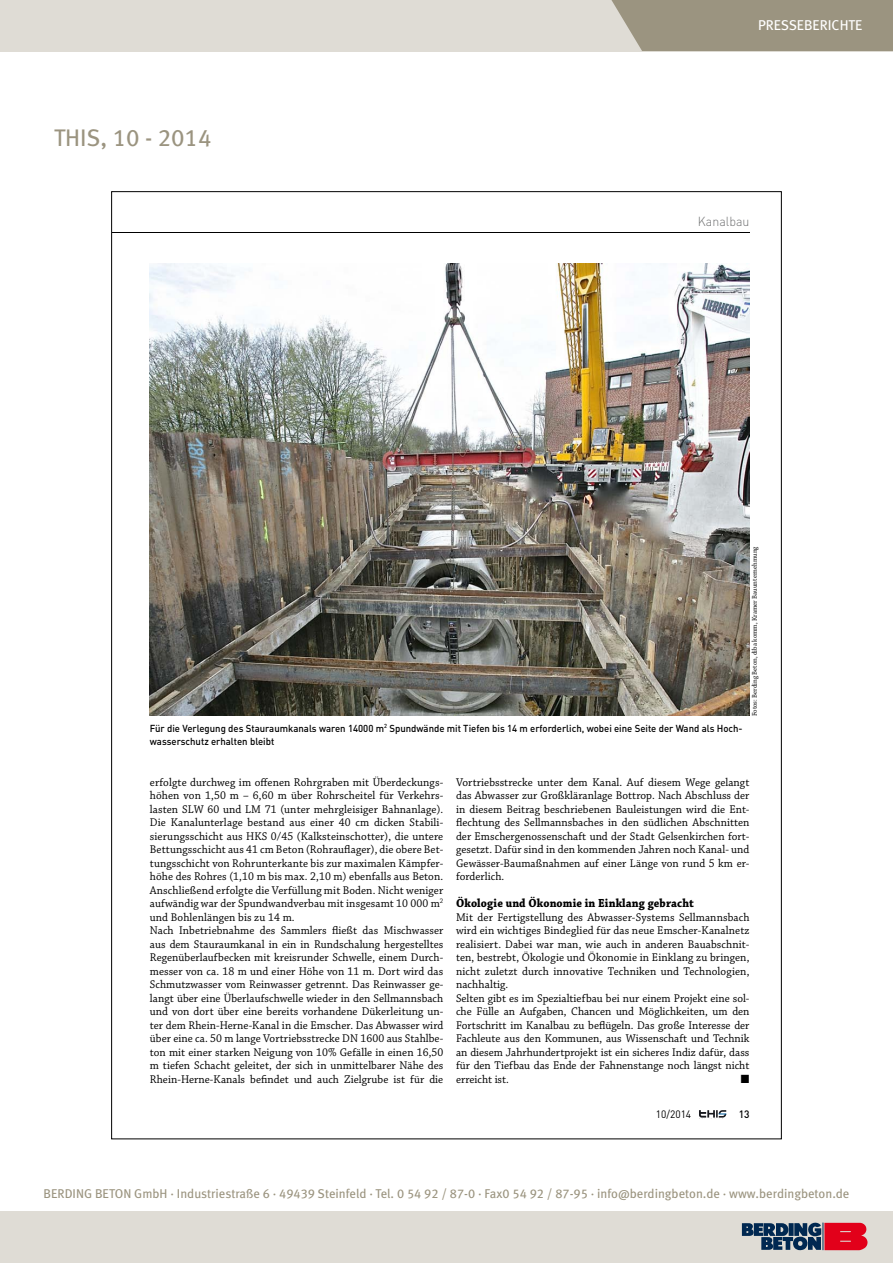
<style>
.page{position:relative;width:893px;height:1263px;background:#fff}
.page>*{position:absolute;margin:0;border:0;box-sizing:border-box;transform-origin:0 0}
.t1{font:24px "Meta Book LF";color:#9b9480}
.t2{font:14.25px "Meta";color:#fff}
.t3{font:300 13.05px "DIN Pro";color:#707172;scale:.95 1}
.t4{font:12.75px "Meta Book LF";color:#9b947f}
.t5{font:700 12.3px "Chaparral Pro";letter-spacing:.01em;color:#000;scale:.91 1}
.t6{font:11.85px/13.5px "Chaparral Pro";letter-spacing:.005em;color:#000;scale:.95 1}
.t7{font:11.85px "Zapf Dingbats Std";color:#000;scale:.95 1}
.t8{font:10.65px "DIN Pro";color:#000;scale:.95 1}
.t9{font:500 10.65px "DIN Pro";color:#000;scale:.95 1}
.t10{font:500 10.05px/13.5px "DIN Pro";color:#000;scale:.95 1}
.t11{font:7.05px "Chaparral Pro";color:#000;scale:.95 1}
</style>
<div class="page">
<div style="left:0;top:1212px;width:893px;height:51px;background:#dfdcd5"></div>
<svg style="left:742px;top:1222px;width:125px;height:28px"></svg>
<div style="left:0;top:0;width:893px;height:51px;background:#dfdcd5"></div>
<div style="left:611px;top:0;width:282px;height:51px;background:#9b9480"></div>
<svg style="left:699px;top:1110px;width:27px;height:7px"></svg>
<hr style="left:112px;top:232px;width:637px;height:1px;background:#000">
<img style="left:150px;top:263px;width:599px;height:453px">
<h1 class="t1" style="left:54px;top:124px;width:159px">THIS, 10 - 2014</h1>
<p class="t2" style="left:758px;top:17px;width:106px">PRESSEBERICHTE</p>
<p class="t3" style="left:698px;top:212px;width:56px">Kanalbau</p>
<p class="t11" style="left:751px;top:716px;width:180px;rotate:-90deg">Fotos: Berding Beton, diba komm, Kramer Bauunternehmung</p>
<p class="t10" style="left:150px;top:721px;width:625px">Für die Verlegung des Stauraumkanals waren 14000 m<sup>2</sup> Spundwände mit Tiefen bis 14 m erforderlich, wobei eine Seite der Wand als Hoch&shy;wasserschutz erhalten bleibt</p>
<p class="t6" style="left:150px;top:776px;width:310px">erfolgte durchweg im offenen Rohrgraben mit Überdeckungs&shy;höhen von 1,50 m – 6,60 m über Rohrscheitel für Verkehrs&shy;lasten SLW 60 und LM 71 (unter mehrgleisiger Bahnanlage).<br>Die Kanalunterlage bestand aus einer 40 cm dicken Stabili&shy;sierungsschicht aus HKS 0/45 (Kalksteinschotter), die untere Bettungsschicht aus 41 cm Beton (Rohrauflager), die obere Bet&shy;tungsschicht von Rohrunterkante bis zur maximalen Kämpfer&shy;höhe des Rohres (1,10 m bis max. 2,10 m) ebenfalls aus Beton.<br>Anschließend erfolgte die Verfüllung mit Boden. Nicht weniger aufwändig war der Spundwandverbau mit insgesamt 10 000 m<sup>2 </sup>und Bohlenlängen bis zu 14 m.<br>Nach Inbetriebnahme des Sammlers fließt das Mischwasser aus dem Stauraumkanal in ein in Rundschalung hergestelltes Regenüberlaufbecken mit kreisrunder Schwelle, einem Durch&shy;messer von ca. 18 m und einer Höhe von 11 m. Dort wird das Schmutzwasser vom Reinwasser getrennt. Das Reinwasser ge&shy;langt über eine Überlaufschwelle wieder in den Sellmannsbach und von dort über eine bereits vorhandene Dükerleitung un&shy;ter dem Rhein-Herne-Kanal in die Emscher. Das Abwasser wird über eine ca. 50 m lange Vortriebsstrecke DN 1600 aus Stahlbe&shy;ton mit einer starken Neigung von 10% Gefälle in einen 16,50 m tiefen Schacht geleitet, der sich in unmittelbarer Nähe des Rhein-Herne-Kanals befindet und auch Zielgrube ist für die</p>
<p class="t6" style="left:456px;top:776px;width:310px;text-align:justify">Vortriebsstrecke unter dem Kanal. Auf diesem Wege gelangt das Abwasser zur Großkläranlage Bottrop. Nach Abschluss der in diesem Beitrag beschriebenen Bauleistungen wird die Ent&shy;flechtung des Sellmannsbaches in den südlichen Abschnitten der Emschergenossenschaft und der Stadt Gelsenkirchen fort&shy;gesetzt. Dafür sind in den kommenden Jahren noch Kanal- und Gewässer-Baumaßnahmen auf einer Länge von rund 5 km er&shy;forderlich.</p>
<p class="t5" style="left:456px;top:896px;width:263px">Ökologie und Ökonomie in Einklang gebracht</p>
<p class="t6" style="left:456px;top:911px;width:310px">Mit der Fertigstellung des Abwasser-Systems Sellmannsbach wird ein wichtiges Bindeglied für das neue Emscher-Kanalnetz realisiert. Dabei war man, wie auch in anderen Bauabschnit&shy;ten, bestrebt, Ökologie und Ökonomie in Einklang zu bringen, nicht zuletzt durch innovative Techniken und Technologien, nachhaltig.<br>Selten gibt es im Spezialtiefbau bei nur einem Projekt eine sol&shy;che Fülle an Aufgaben, Chancen und Möglichkeiten, um den Fortschritt im Kanalbau zu beflügeln. Das große Interesse der Fachleute aus den Kommunen, aus Wissenschaft und Technik an diesem Jahrhundertprojekt ist ein sicheres Indiz dafür, dass für den Tiefbau das Ende der Fahnenstange noch längst nicht erreicht ist.</p>
<p class="t7" style="left:741px;top:1073px;width:11px">■</p>
<p class="t8" style="left:656px;top:1106px;width:39px">10/2014</p>
<p class="t9" style="left:739px;top:1106px;width:13px">13</p>
<p class="t4" style="left:44px;top:1186px;width:807px">BERDING BETON GmbH · Industriestraße 6 · 49439 Steinfeld · Tel. 0 54 92 / 87-0 · Fax0 54 92 / 87-95 · info@berdingbeton.de · www.berdingbeton.de</p>
</div>
